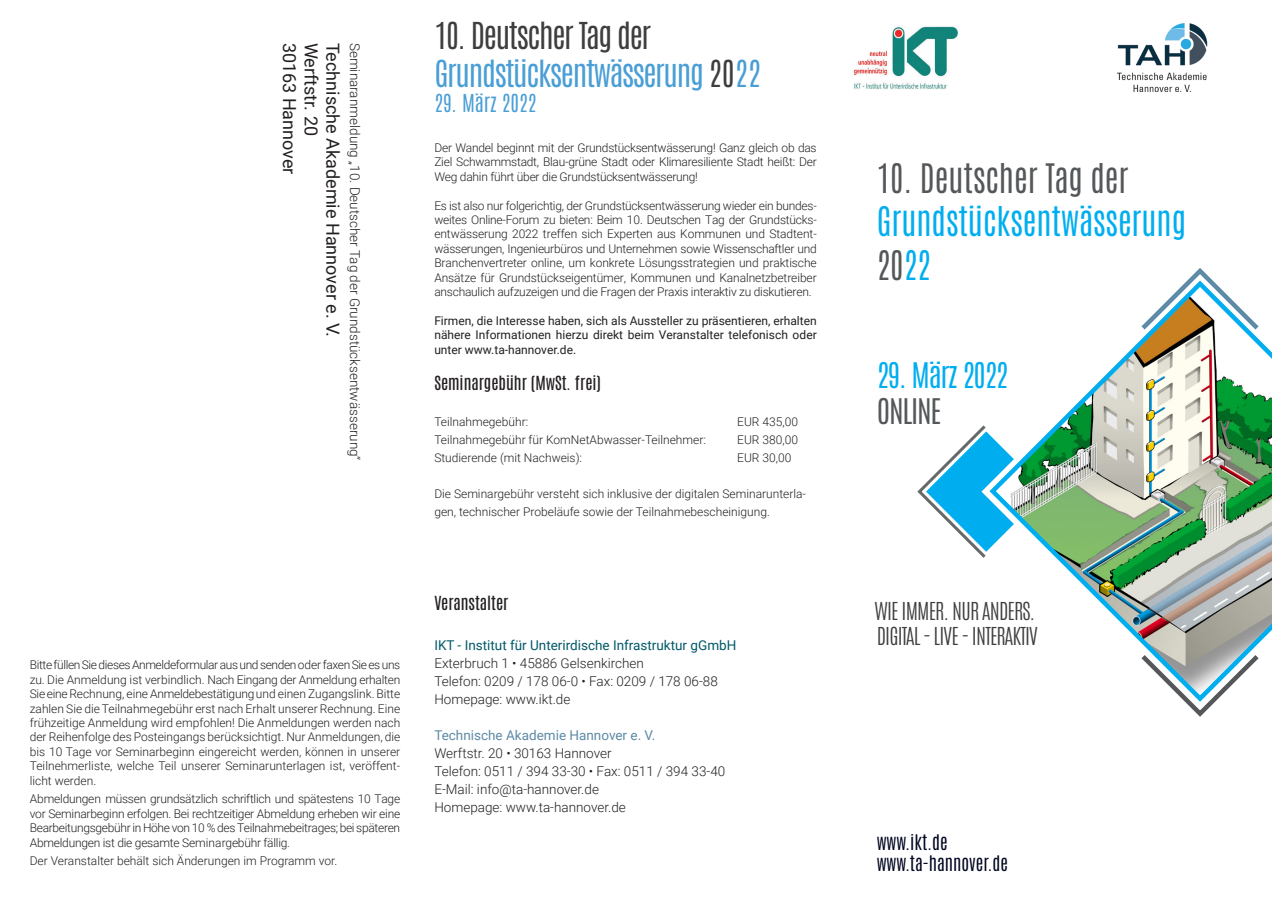
<style>
.page{position:relative;width:1272px;height:902px;background:#fff}
.page>*{position:absolute;margin:0;border:0;box-sizing:border-box;transform-origin:0 0}
.t1{font:300 34.5px/43.5px "Antonio";color:#00aeef;scale:.95 1}
.t2{font:300 34.5px "Antonio";color:#55585a;scale:.95 1}
.t3{font:300 31.5px/37.8px "Antonio";letter-spacing:-.04em;color:#4a9ed6}
.t4{font:300 30px "Antonio";letter-spacing:-.04em;color:#00aeef}
.t5{font:300 30px "Antonio";letter-spacing:-.04em;color:#55585a}
.t6{font:100 21px/25.2px "Antonio";letter-spacing:-.04em;color:#3e3e3f}
.t7{font:300 21px "Antonio";color:#4a9ed6}
.t8{font:18px "Roboto";color:#231f20}
.t9{font:300 18px/21.6px "Antonio";color:#000621}
.t10{font:16.5px "Antonio";color:#231f20}
.t11{font:300 13.5px/18px "Roboto";color:#231f20}
.t12{font:13.5px "Roboto";color:#005969}
.t13{font:13.5px "Roboto";color:#5d8aa6}
.t14{font:300 12px/14.4px "Roboto";color:#231f20;text-align:justify}
.t15{font:12px/14.4px "Roboto";letter-spacing:.005em;color:#231f20;text-align:justify}
.s1{color:#3e3e3f}
.s2{color:#55585a}
</style>
<div class="page">
<svg style="left:1013px;top:334px;width:258px;height:316px"></svg>
<svg style="left:1141px;top:650px;width:118px;height:67px"></svg>
<svg style="left:1141px;top:268px;width:118px;height:66px"></svg>
<svg style="left:917px;top:425px;width:96px;height:133px"></svg>
<img style="left:853px;top:26px;width:105px;height:63px">
<img style="left:1117px;top:24px;width:91px;height:68px">
<h3 class="t8" style="left:302px;top:43px;width:133px;rotate:90deg">30163 Hannover</h3>
<h3 class="t8" style="left:324px;top:43px;width:95px;rotate:90deg">Werftstr. 20</h3>
<h3 class="t8" style="left:345px;top:43px;width:296px;rotate:90deg">Technische Akademie Hannover e. V.</h3>
<p class="t11" style="left:364px;top:43px;width:419px;rotate:90deg">Seminaranmeldung „10. Deutscher Tag der Grundstücksentwässerung“</p>
<p class="t14" style="left:30px;top:657px;width:372px">Bitte füllen Sie dieses Anmeldeformular aus und senden oder faxen Sie es uns zu. Die Anmeldung ist verbindlich. Nach Eingang der Anmeldung erhalten Sie eine Rechnung, eine Anmeldebestätigung und einen Zugangslink. Bitte zahlen Sie die Teilnahmegebühr erst nach Erhalt unserer Rechnung. Eine frühzeitige Anmeldung wird empfohlen! Die Anmeldungen werden nach der Reihenfolge des Posteingangs berücksichtigt. Nur Anmeldungen, die bis 10 Tage vor Seminarbeginn eingereicht werden, können in unserer Teilnehmerliste, welche Teil unserer Seminarunterlagen ist, veröffent&shy;licht werden.</p>
<p class="t14" style="left:30px;top:791px;width:372px">Abmeldungen müssen grundsätzlich schriftlich und spätestens 10 Tage vor Seminarbeginn erfolgen. Bei rechtzeitiger Abmeldung erheben wir eine Bearbeitungsgebühr in Höhe von 10 % des Teilnahmebeitrages; bei späteren Abmeldungen ist die gesamte Seminargebühr fällig.</p>
<p class="t14" style="left:30px;top:853px;width:309px">Der Veranstalter behält sich Änderungen im Programm vor.</p>
<h2 class="t3" style="left:434px;top:17px;width:328px"><span class="s1">10. Deutscher Tag der<br></span>Grundstücksentwässerung <span class="s1">20</span>22</h2>
<h3 class="t7" style="left:434px;top:88px;width:104px">29. März 2022</h3>
<p class="t14" style="left:434px;top:140px;width:384px">Der Wandel beginnt mit der Grundstücksentwässerung! Ganz gleich ob das Ziel Schwammstadt, Blau-grüne Stadt oder Klimaresiliente Stadt heißt: Der Weg dahin führt über die Grundstücksentwässerung!</p>
<p class="t14" style="left:434px;top:197px;width:384px">Es ist also nur folgerichtig, der Grundstücksentwässerung wieder ein bundes&shy;weites Online-Forum zu bieten: Beim 10. Deutschen Tag der Grundstücks&shy;entwässerung 2022 treffen sich Experten aus Kommunen und Stadtent&shy;wässerungen, Ingenieurbüros und Unternehmen sowie Wissenschaftler und Branchenvertreter online, um konkrete Lösungsstrategien und praktische Ansätze für Grundstückseigentümer, Kommunen und Kanalnetzbetreiber anschaulich aufzuzeigen und die Fragen der Praxis interaktiv zu diskutieren.</p>
<p class="t15" style="left:434px;top:313px;width:384px">Firmen, die Interesse haben, sich als Aussteller zu präsentieren, erhalten nähere Informationen hierzu direkt beim Veranstalter telefonisch oder unter www.ta-hannover.de.</p>
<h3 class="t10" style="left:434px;top:371px;width:168px">Seminargebühr (MwSt. frei)</h3>
<p class="t14" style="left:434px;top:413px;width:95px">Teilnahmegebühr:</p>
<p class="t14" style="left:737px;top:413px;width:62px">EUR 435,00</p>
<p class="t14" style="left:434px;top:431px;width:273px">Teilnahmegebühr für KomNetAbwasser-Teilnehmer:</p>
<p class="t14" style="left:737px;top:431px;width:62px">EUR 380,00</p>
<p class="t14" style="left:434px;top:449px;width:149px">Studierende (mit Nachweis):</p>
<p class="t14" style="left:737px;top:449px;width:56px">EUR 30,00</p>
<p class="t14" style="left:434px;top:484px;width:373px;line-height:18px">Die Seminargebühr versteht sich inklusive der digitalen Seminarunterla&shy;gen, technischer Probeläufe sowie der Teilnahmebescheinigung.</p>
<h3 class="t10" style="left:434px;top:591px;width:75px">Veranstalter</h3>
<p class="t12" style="left:434px;top:635px;width:303px">IKT - Institut für Unterirdische Infrastruktur gGmbH</p>
<p class="t11" style="left:434px;top:653px;width:285px">Exterbruch 1 • 45886 Gelsenkirchen<br>Telefon: 0209 / 178 06-0 • Fax: 0209 / 178 06-88<br>Homepage: www.ikt.de</p>
<p class="t13" style="left:434px;top:725px;width:222px">Technische Akademie Hannover e. V.</p>
<p class="t11" style="left:434px;top:743px;width:292px">Werftstr. 20 • 30163 Hannover<br>Telefon: 0511 / 394 33-30 • Fax: 0511 / 394 33-40<br>E-Mail: info@ta-hannover.de<br>Homepage: www.ta-hannover.de</p>
<h1 class="t2" style="left:876px;top:153px;width:266px">10. Deutscher Tag der</h1>
<h1 class="t1" style="left:876px;top:200px;width:327px">Grundstücksentwässerung<br><span class="s2">20</span>22</h1>
<h3 class="t4" style="left:876px;top:354px;width:133px">29. März 2022</h3>
<h3 class="t5" style="left:876px;top:390px;width:66px">ONLINE</h3>
<h3 class="t6" style="left:874px;top:598px;width:165px">WIE IMMER. NUR ANDERS.<br>DIGITAL - LIVE - INTERAKTIV</h3>
<h3 class="t9" style="left:876px;top:831px;width:133px">www.ikt.de www.ta-hannover.de</h3>
</div>
